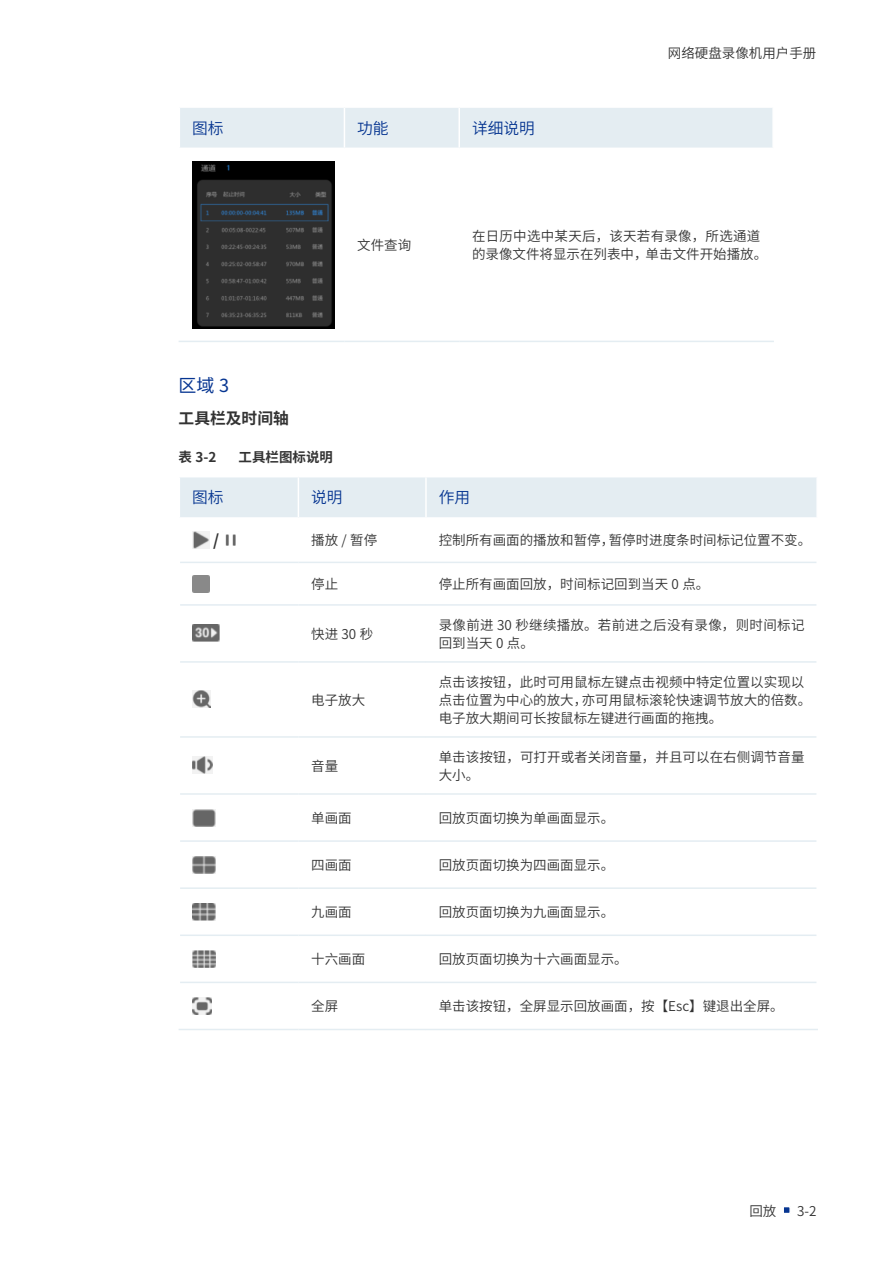
<style>
.page{position:relative;width:893px;height:1263px;background:#fff}
.page>*{position:absolute;margin:0;border:0;box-sizing:border-box;transform-origin:0 0}
.五级标题{font:18px "Source Han Sans CN";color:#063591}
.蓝色标题行{font:15.75px "Source Han Sans CN";color:#063591}
.正文突出{font:700 15.75px "Source Han Sans CN";color:#333}
.图标{font:700 15.75px "Source Han Sans CN";color:#333}
.界面项说明{font:13.5px/18px "Source Han Sans CN";color:#333}
.界面项说明-2{font:13.5px/18px "Source Han Sans CN";letter-spacing:.025em;color:#333}
.t1{font:700 13.5px "Source Han Sans CN";color:#333}
</style>
<div class="page">
<div style="left:783px;top:1206px;width:7px;height:7px;background:#063591"></div>
<div style="left:782px;top:1206px;width:9px;height:8px;border:2px solid #fff"></div>
<div style="left:180px;top:108px;width:592px;height:40px;background:#e4edf2"></div>
<hr style="left:344px;top:108px;width:1px;height:40px;background:#fff">
<hr style="left:458px;top:108px;width:2px;height:40px;background:#fff">
<hr style="left:179px;top:341px;width:165px;height:1px;background:#e4edf2">
<hr style="left:344px;top:341px;width:115px;height:1px;background:#e4edf2">
<hr style="left:459px;top:341px;width:315px;height:1px;background:#e4edf2">
<img style="left:192px;top:161px;width:142px;height:168px">
<div style="left:180px;top:477px;width:636px;height:40px;background:#e4edf2"></div>
<hr style="left:298px;top:477px;width:1px;height:40px;background:#fff">
<hr style="left:425px;top:477px;width:2px;height:40px;background:#fff">
<hr style="left:180px;top:562px;width:118px;height:1px;background:#e4edf2">
<hr style="left:298px;top:562px;width:128px;height:1px;background:#e4edf2">
<hr style="left:426px;top:562px;width:390px;height:1px;background:#e4edf2">
<hr style="left:180px;top:604px;width:118px;height:2px;background:#e4edf2">
<hr style="left:298px;top:604px;width:128px;height:2px;background:#e4edf2">
<hr style="left:426px;top:604px;width:390px;height:2px;background:#e4edf2">
<hr style="left:180px;top:661px;width:118px;height:2px;background:#e4edf2">
<hr style="left:298px;top:661px;width:128px;height:2px;background:#e4edf2">
<hr style="left:426px;top:661px;width:390px;height:2px;background:#e4edf2">
<hr style="left:180px;top:736px;width:118px;height:2px;background:#e4edf2">
<hr style="left:298px;top:736px;width:128px;height:2px;background:#e4edf2">
<hr style="left:426px;top:736px;width:390px;height:2px;background:#e4edf2">
<hr style="left:180px;top:793px;width:118px;height:2px;background:#e4edf2">
<hr style="left:298px;top:793px;width:128px;height:2px;background:#e4edf2">
<hr style="left:426px;top:793px;width:390px;height:2px;background:#e4edf2">
<hr style="left:180px;top:840px;width:118px;height:2px;background:#e4edf2">
<hr style="left:298px;top:840px;width:128px;height:2px;background:#e4edf2">
<hr style="left:426px;top:840px;width:390px;height:2px;background:#e4edf2">
<hr style="left:180px;top:887px;width:118px;height:2px;background:#e4edf2">
<hr style="left:298px;top:887px;width:128px;height:2px;background:#e4edf2">
<hr style="left:426px;top:887px;width:390px;height:2px;background:#e4edf2">
<hr style="left:180px;top:934px;width:118px;height:2px;background:#e4edf2">
<hr style="left:298px;top:934px;width:128px;height:2px;background:#e4edf2">
<hr style="left:426px;top:934px;width:390px;height:2px;background:#e4edf2">
<hr style="left:180px;top:982px;width:118px;height:1px;background:#e4edf2">
<hr style="left:298px;top:982px;width:128px;height:1px;background:#e4edf2">
<hr style="left:426px;top:982px;width:390px;height:1px;background:#e4edf2">
<hr style="left:179px;top:1029px;width:119px;height:1px;background:#e4edf2">
<hr style="left:298px;top:1029px;width:128px;height:1px;background:#e4edf2">
<hr style="left:426px;top:1029px;width:392px;height:1px;background:#e4edf2">
<img style="left:192px;top:532px;width:17px;height:17px">
<img style="left:225px;top:534px;width:11px;height:12px">
<img style="left:192px;top:575px;width:17px;height:17px">
<img style="left:192px;top:625px;width:28px;height:17px">
<img style="left:192px;top:691px;width:18px;height:17px">
<img style="left:192px;top:757px;width:20px;height:17px">
<img style="left:192px;top:809px;width:24px;height:17px">
<img style="left:192px;top:856px;width:23px;height:17px">
<img style="left:192px;top:903px;width:24px;height:17px">
<img style="left:192px;top:950px;width:24px;height:17px">
<img style="left:192px;top:997px;width:19px;height:17px">
<p class="蓝色标题行" style="left:192px;top:119px;width:33px">图标</p>
<p class="蓝色标题行" style="left:357px;top:119px;width:33px">功能</p>
<p class="蓝色标题行" style="left:472px;top:119px;width:64px">详细说明</p>
<p class="界面项说明" style="left:668px;top:44px;width:150px">网络硬盘录像机用户手册</p>
<p class="界面项说明" style="left:357px;top:236px;width:55px">文件查询</p>
<p class="界面项说明" style="left:472px;top:227px;width:297px">在日历中选中某天后，该天若有录像，所选通道的录像文件将显示在列表中，单击文件开始播放。</p>
<p class="五级标题" style="left:179px;top:375px;width:52px">区域 3</p>
<p class="正文突出" style="left:179px;top:409px;width:112px">工具栏及时间轴</p>
<p class="t1" style="left:179px;top:449px;width:39px">表 3-2</p>
<p class="t1" style="left:239px;top:449px;width:96px">工具栏图标说明</p>
<p class="蓝色标题行" style="left:192px;top:489px;width:33px">图标</p>
<p class="蓝色标题行" style="left:311px;top:489px;width:33px">说明</p>
<p class="蓝色标题行" style="left:439px;top:489px;width:33px">作用</p>
<p class="图标" style="left:213px;top:531px;width:8px">/</p>
<p class="界面项说明" style="left:311px;top:532px;width:68px">播放 / 暂停</p>
<p class="界面项说明" style="left:439px;top:532px;width:374px">控制所有画面的播放和暂停，暂停时进度条时间标记位置不变。</p>
<p class="界面项说明" style="left:311px;top:575px;width:28px">停止</p>
<p class="界面项说明" style="left:439px;top:575px;width:272px">停止所有画面回放，时间标记回到当天 0 点。</p>
<p class="界面项说明" style="left:311px;top:625px;width:64px">快进 30 秒</p>
<p class="界面项说明-2" style="left:439px;top:616px;width:367px">录像前进 30 秒继续播放。若前进之后没有录像，则时间标记回到当天 0 点。</p>
<p class="界面项说明" style="left:311px;top:691px;width:55px">电子放大</p>
<p class="界面项说明" style="left:439px;top:673px;width:374px">点击该按钮，此时可用鼠标左键点击视频中特定位置以实现以点击位置为中心的放大，亦可用鼠标滚轮快速调节放大的倍数。电子放大期间可长按鼠标左键进行画面的拖拽。</p>
<p class="界面项说明" style="left:311px;top:757px;width:28px">音量</p>
<p class="界面项说明" style="left:439px;top:748px;width:367px">单击该按钮，可打开或者关闭音量，并且可以在右侧调节音量大小。</p>
<p class="界面项说明" style="left:311px;top:809px;width:42px">单画面</p>
<p class="界面项说明" style="left:439px;top:809px;width:177px">回放页面切换为单画面显示。</p>
<p class="界面项说明" style="left:311px;top:856px;width:42px">四画面</p>
<p class="界面项说明" style="left:439px;top:856px;width:177px">回放页面切换为四画面显示。</p>
<p class="界面项说明" style="left:311px;top:903px;width:42px">九画面</p>
<p class="界面项说明" style="left:439px;top:903px;width:177px">回放页面切换为九画面显示。</p>
<p class="界面项说明" style="left:311px;top:950px;width:55px">十六画面</p>
<p class="界面项说明" style="left:439px;top:950px;width:190px">回放页面切换为十六画面显示。</p>
<p class="界面项说明" style="left:311px;top:997px;width:28px">全屏</p>
<p class="界面项说明" style="left:439px;top:997px;width:346px">单击该按钮，全屏显示回放画面，按【Esc】键退出全屏。</p>
<p class="界面项说明" style="left:749px;top:1202px;width:28px">回放</p>
<p class="界面项说明" style="left:797px;top:1202px;width:21px">3-2</p>
</div>
